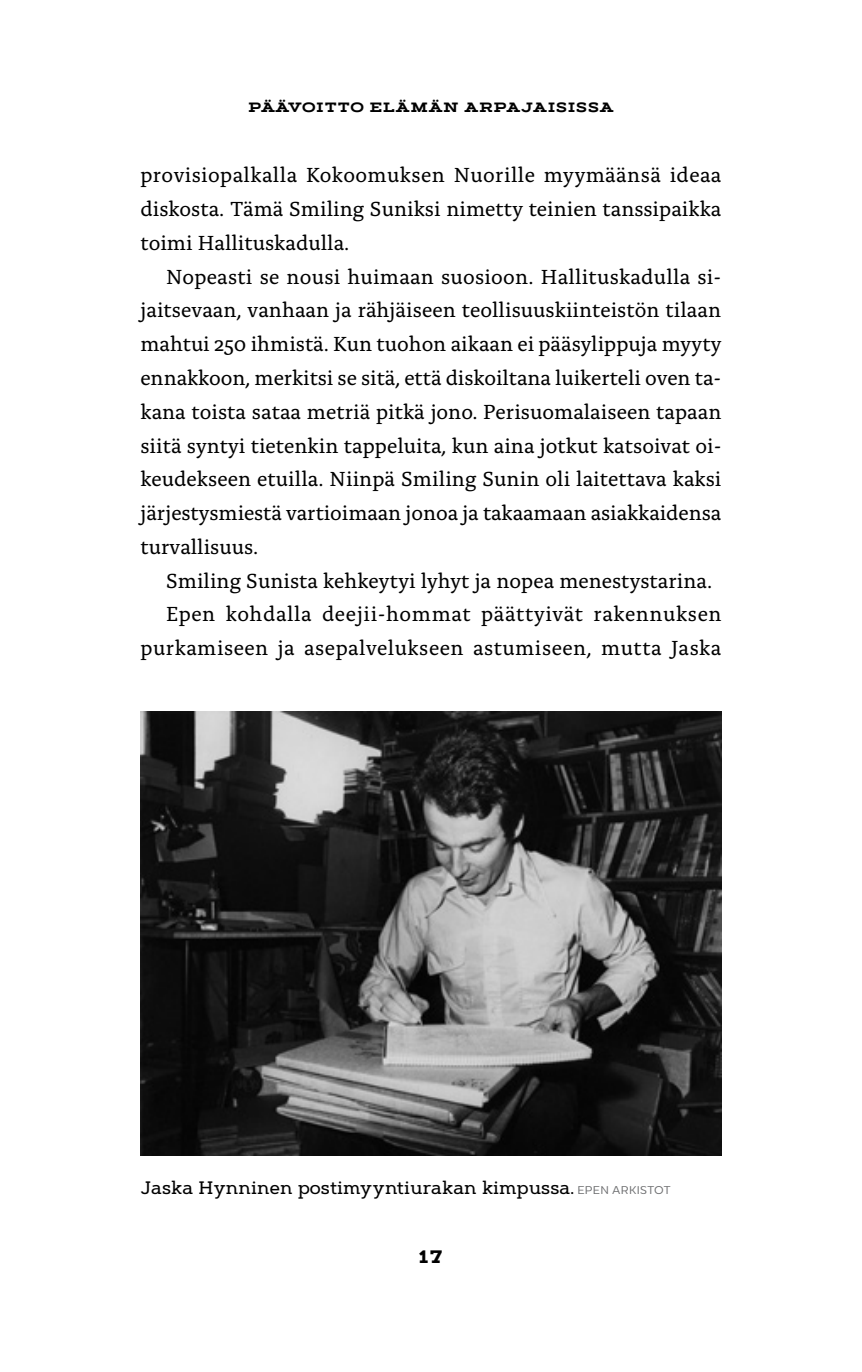
<style>
.page{position:relative;width:862px;height:1372px;background:#fff}
.page>*{position:absolute;margin:0;border:0;box-sizing:border-box;transform-origin:0 0}
.t1{font:21.38px/33.8px "Alda OTCEV";color:#000;text-align:justify}
.t2{font:21.38px "Alda OTCEV";letter-spacing:.02em;color:#000}
.t3{font:21.38px "Alda OTCEV";letter-spacing:.025em;color:#000}
.t4{font:500 18px "Artegra Slab";color:#000}
.t5{font:700 18px "Artegra Slab Ex";color:#000}
.t6{font:700 13.5px "Artegra Slab Ex";letter-spacing:.075em;color:#000}
.s1{font-family:"Corsa Grotesk";font-weight:400;font-size:11.25px;color:#6d6e70}
</style>
<div class="page">
<img style="left:140px;top:711px;width:581px;height:443px">
<p class="t6" style="left:248px;top:97px;width:366px">PÄÄVOITTO ELÄMÄN ARPAJAISISSA</p>
<p class="t1" style="left:140px;top:157px;width:582px">provisiopalkalla Kokoomuksen Nuorille myymäänsä ideaa diskosta. Tämä Smiling Suniksi nimetty teinien tanssipaikka toimi Hallituskadulla.</p>
<p class="t1" style="left:140px;top:258px;width:582px;text-indent:26px">Nopeasti se nousi huimaan suosioon. Hallituskadulla si&shy;jaitsevaan, vanhaan ja rähjäiseen teollisuuskiinteistön tilaan mahtui 250 ihmistä. Kun tuohon aikaan ei pääsylippuja myyty ennakkoon, merkitsi se sitä, että diskoiltana luikerteli oven ta&shy;kana toista sataa metriä pitkä jono. Perisuomalaiseen tapaan siitä syntyi tietenkin tappeluita, kun aina jotkut katsoivat oi&shy;keudekseen etuilla. Niinpä Smiling Sunin oli laitettava kaksi järjestysmiestä vartioimaan jonoa ja takaamaan asiakkaidensa turvallisuus.</p>
<p class="t1" style="left:166px;top:562px;width:547px">Smiling Sunista kehkeytyi lyhyt ja nopea menestystarina.</p>
<p class="t3" style="left:166px;top:598px;width:557px">Epen kohdalla deejii-hommat päättyivät rakennuksen</p>
<p class="t2" style="left:140px;top:632px;width:582px">purkamiseen ja asepalvelukseen astumiseen, mutta Jaska</p>
<p class="t4" style="left:140px;top:1174px;width:531px">Jaska Hynninen postimyyntiurakan kimpussa. <span class="s1">EPEN ARKISTOT</span></p>
<p class="t5" style="left:419px;top:1243px;width:25px">17</p>
</div>
